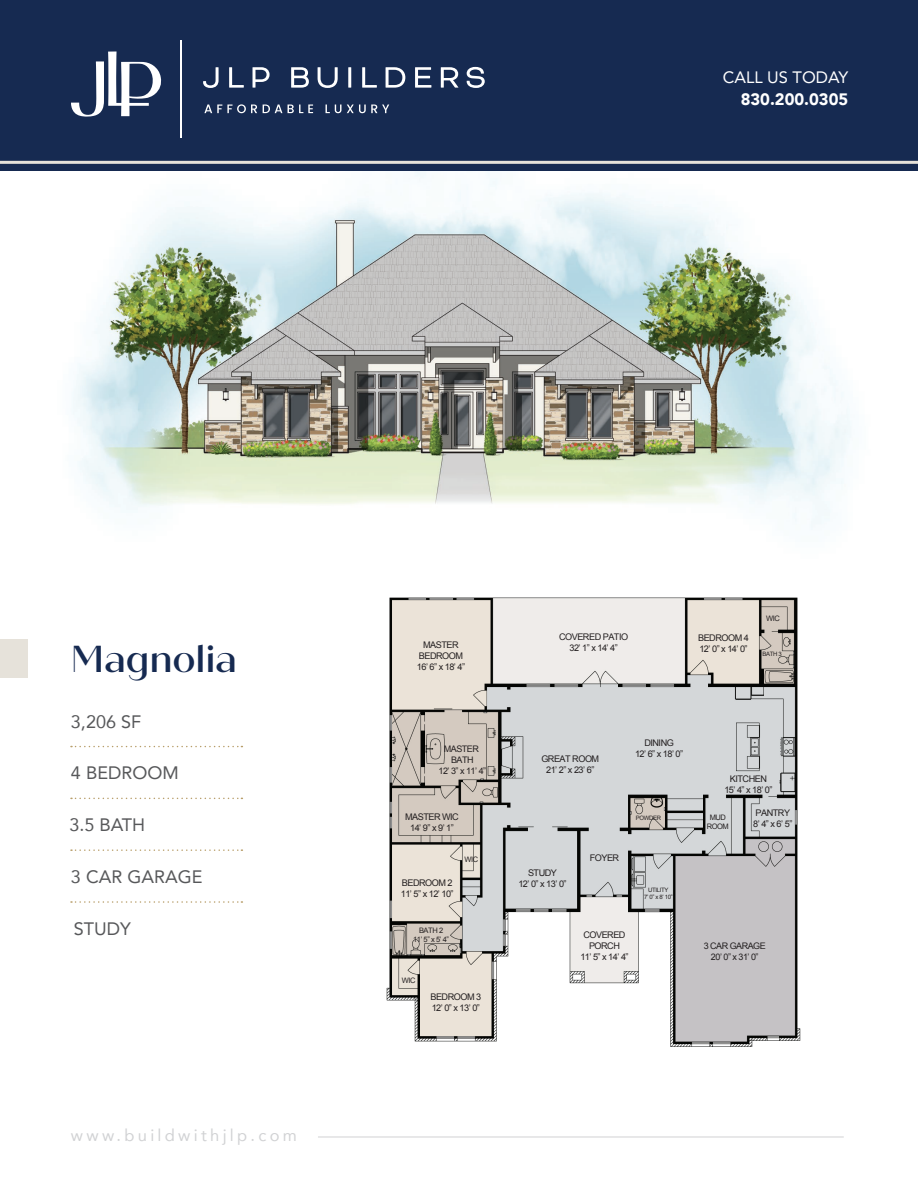
<style>
.page{position:relative;width:918px;height:1188px;background:#fff}
.page>*{position:absolute;margin:0;border:0;box-sizing:border-box;transform-origin:0 0}
.t1{font:500 37.5px "Quiche Sans";letter-spacing:-.005em;color:#162a51}
.t2{font:18px "Avenir";color:#57585a}
.t3{font:16.5px "Avenir";letter-spacing:.2em;color:#d1d2d4}
.t4{font:900 16.5px "Avenir";color:#fff}
.t5{font:16.5px "Avenir";color:#fff}
.t6{font:9.15px/10.9px "Arial";letter-spacing:-.055em;color:#231f20;text-align:center}
.t7{font:9px/10.8px "Arial";letter-spacing:-.055em;color:#231f20;text-align:center}
.t8{font:7.5px/9px "Arial";letter-spacing:-.055em;color:#231f20;text-align:center}
.t9{font:6px/7.2px "Arial";letter-spacing:-.055em;color:#231f20;text-align:center}
</style>
<div class="page">
<img style="left:386px;top:597px;width:415px;height:450px">
<img style="left:72px;top:171px;width:779px;height:359px">
<svg style="left:71px;top:746px;width:171px;height:1px"></svg>
<svg style="left:71px;top:798px;width:171px;height:1px"></svg>
<svg style="left:71px;top:849px;width:171px;height:2px"></svg>
<svg style="left:71px;top:901px;width:171px;height:2px"></svg>
<div style="left:0;top:0;width:918px;height:171px;background:#162a51"></div>
<hr style="left:0;top:161px;width:918px;height:3px;background:#e6e2da">
<hr style="left:318px;top:1137px;width:526px;height:1px;background:#d1d2d4">
<div style="left:0;top:640px;width:28px;height:38px;background:#e6e2da"></div>
<svg style="left:71px;top:51px;width:91px;height:66px"></svg>
<svg style="left:203px;top:67px;width:16px;height:21px"></svg>
<svg style="left:229px;top:67px;width:15px;height:21px"></svg>
<svg style="left:253px;top:67px;width:17px;height:21px"></svg>
<svg style="left:291px;top:67px;width:18px;height:21px"></svg>
<svg style="left:318px;top:67px;width:20px;height:21px"></svg>
<hr style="left:348px;top:67px;width:3px;height:21px;background:#fff">
<svg style="left:362px;top:67px;width:15px;height:21px"></svg>
<svg style="left:386px;top:67px;width:19px;height:21px"></svg>
<svg style="left:415px;top:67px;width:16px;height:21px"></svg>
<svg style="left:441px;top:67px;width:17px;height:21px"></svg>
<svg style="left:467px;top:67px;width:18px;height:21px"></svg>
<svg style="left:204px;top:104px;width:53px;height:9px"></svg>
<svg style="left:263px;top:105px;width:19px;height:8px"></svg>
<svg style="left:288px;top:105px;width:25px;height:8px"></svg>
<svg style="left:326px;top:105px;width:15px;height:8px"></svg>
<svg style="left:347px;top:105px;width:42px;height:8px"></svg>
<hr style="left:180px;top:40px;width:1px;height:97px;background:#fff">
<h3 class="t5" style="left:723px;top:64px;width:127px">CALL US TODAY</h3>
<h3 class="t4" style="left:741px;top:86px;width:109px">830.200.0305</h3>
<h1 class="t1" style="left:71px;top:636px;width:168px">Magnolia</h1>
<h2 class="t2" style="left:71px;top:707px;width:72px">3,206 SF</h2>
<h2 class="t2" style="left:71px;top:759px;width:109px">4 BEDROOM</h2>
<h2 class="t2" style="left:70px;top:810px;width:77px">3.5 BATH</h2>
<h2 class="t2" style="left:71px;top:862px;width:133px">3 CAR GARAGE</h2>
<h2 class="t2" style="left:74px;top:914px;width:59px">STUDY</h2>
<h3 class="t3" style="left:71px;top:1122px;width:227px">www.buildwithjlp.com</h3>
<p class="t6" style="left:417px;top:639px;width:50px">MASTER<br>BEDROOM<br>16’ 6” x 18’ 4”</p>
<p class="t6" style="left:559px;top:632px;width:71px">COVERED PATIO<br>32’ 1” x 14’ 4”</p>
<p class="t6" style="left:698px;top:633px;width:52px;text-align:left">BEDROOM 4<br>12’ 0” x 14’ 0”</p>
<p class="t8" style="left:766px;top:614px;width:15px">WIC</p>
<p class="t9" style="left:762px;top:651px;width:21px">BATH 3</p>
<p class="t7" style="left:439px;top:744px;width:49px">MASTER<br>BATH<br>12’ 3” x 11’ 4”</p>
<p class="t6" style="left:405px;top:812px;width:55px">MASTER WIC<br>14’ 9” x 9’ 1”</p>
<p class="t8" style="left:464px;top:855px;width:15px">WIC</p>
<p class="t6" style="left:541px;top:754px;width:59px">GREAT ROOM<br>21’ 2” x 23’ 6”</p>
<p class="t6" style="left:635px;top:738px;width:50px">DINING<br>12’ 6” x 18’ 0”</p>
<p class="t6" style="left:528px;top:867px;width:30px">STUDY</p>
<p class="t6" style="left:590px;top:853px;width:31px">FOYER</p>
<p class="t9" style="left:636px;top:815px;width:27px">POWDER</p>
<p class="t6" style="left:402px;top:877px;width:52px">BEDROOM 2</p>
<p class="t6" style="left:518px;top:878px;width:50px">12’ 0” x 13’ 0”</p>
<p class="t6" style="left:401px;top:888px;width:54px">11’ 5” x 12’ 10”</p>
<p class="t8" style="left:413px;top:926px;width:37px">BATH 2<br>11’ 5” x 5’ 4”</p>
<p class="t8" style="left:402px;top:976px;width:15px">WIC</p>
<p class="t6" style="left:430px;top:992px;width:52px;text-align:left">BEDROOM 3<br>12’ 0” x 13’ 0”</p>
<p class="t6" style="left:580px;top:929px;width:50px">COVERED<br>PORCH<br>11’ 5” x 14’ 4”</p>
<p class="t9" style="left:644px;top:886px;width:30px">UTILITY<br>7’ 0” x 8’ 10”</p>
<p class="t6" style="left:724px;top:773px;width:50px">KITCHEN<br>15’ 4” x 18’ 0”</p>
<p class="t6" style="left:753px;top:807px;width:41px;text-align:left">PANTRY<br>8’ 4” x 6’ 5”</p>
<p class="t8" style="left:707px;top:813px;width:24px">MUD<br>ROOM</p>
<p class="t7" style="left:704px;top:941px;width:64px">3 CAR GARAGE<br>20’ 0” x 31’ 0”</p>
</div>
